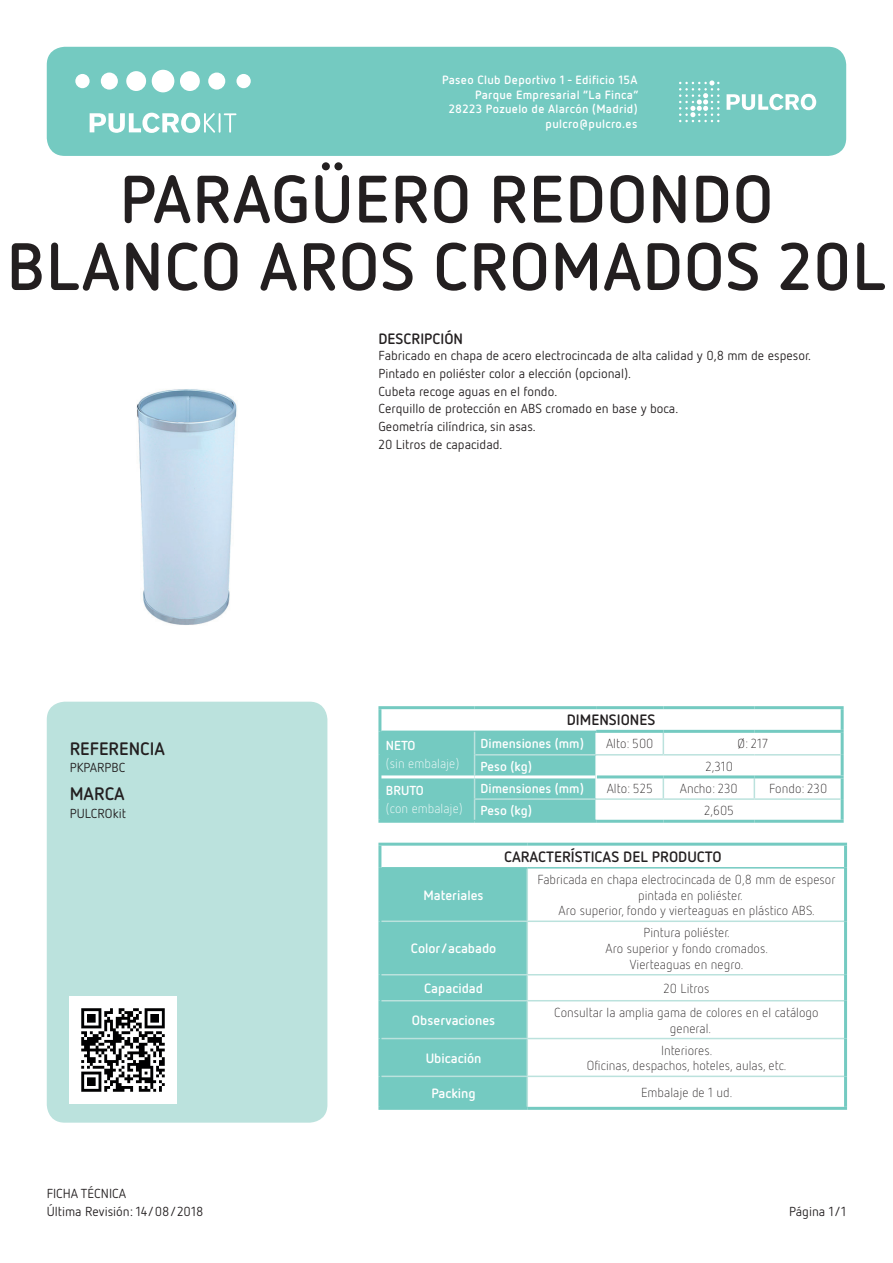
<style>
.page{position:relative;width:893px;height:1263px;background:#fff}
.page>*{position:absolute;margin:0;border:0;box-sizing:border-box;transform-origin:0 0}
.t1{font:700 66.75px/67.5px "Netto OT";letter-spacing:.01em;color:#231f20;text-align:center}
.t2{font:700 18px "Netto OT";color:#231f20}
.t3{font:700 15px "Netto OT";color:#231f20}
.t4{font:700 13.5px "Netto OT";color:#fff}
.t5{font:300 13.05px/15.6px "Netto OT";color:#231f20;text-align:center}
.t6{font:13.05px/17.9px "Netto OT";color:#231f20}
.t7{font:700 13.05px "Netto OT";color:#fff}
.t8{font:300 13.05px "Netto OT";color:#fff}
.t9{font:700 12px/14.4px "Netto OT";letter-spacing:.025em;color:#fff;text-align:right}
</style>
<div class="page">
<div style="left:47px;top:47px;width:799px;height:109px;background:#74cac1;border-radius:18px"></div>
<svg style="left:679px;top:80px;width:40px;height:42px"></svg>
<svg style="left:727px;top:94px;width:89px;height:16px"></svg>
<div style="left:75px;top:74px;width:15px;height:14px;background:#fff;border-radius:50%"></div>
<div style="left:101px;top:73px;width:17px;height:17px;background:#fff;border-radius:50%"></div>
<div style="left:126px;top:71px;width:20px;height:20px;background:#fff;border-radius:50%"></div>
<div style="left:152px;top:70px;width:22px;height:22px;background:#fff;border-radius:50%"></div>
<div style="left:180px;top:71px;width:20px;height:20px;background:#fff;border-radius:50%"></div>
<div style="left:208px;top:73px;width:17px;height:17px;background:#fff;border-radius:50%"></div>
<div style="left:236px;top:74px;width:15px;height:14px;background:#fff;border-radius:50%"></div>
<svg style="left:90px;top:113px;width:125px;height:20px"></svg>
<hr style="left:219px;top:113px;width:2px;height:20px;background:#fff">
<svg style="left:224px;top:113px;width:12px;height:20px"></svg>
<div style="left:47px;top:702px;width:280px;height:421px;background:#bbe2dd;border-radius:18px"></div>
<img style="left:136px;top:389px;width:101px;height:236px">
<hr style="left:378px;top:706px;width:97px;height:3px;background:#74cac1">
<hr style="left:378px;top:709px;width:3px;height:22px;background:#74cac1">
<hr style="left:475px;top:706px;width:121px;height:3px;background:#74cac1">
<hr style="left:596px;top:706px;width:67px;height:3px;background:#74cac1">
<hr style="left:663px;top:706px;width:91px;height:3px;background:#74cac1">
<hr style="left:754px;top:706px;width:90px;height:3px;background:#74cac1">
<hr style="left:841px;top:709px;width:3px;height:21px;background:#74cac1">
<hr style="left:378px;top:731px;width:3px;height:24px;background:#74cac1">
<hr style="left:841px;top:733px;width:3px;height:22px;background:#74cac1">
<hr style="left:378px;top:755px;width:3px;height:22px;background:#74cac1">
<hr style="left:841px;top:755px;width:3px;height:20px;background:#74cac1">
<hr style="left:378px;top:777px;width:3px;height:22px;background:#74cac1">
<hr style="left:841px;top:778px;width:3px;height:21px;background:#74cac1">
<hr style="left:378px;top:799px;width:3px;height:21px;background:#74cac1">
<hr style="left:841px;top:799px;width:3px;height:21px;background:#74cac1">
<hr style="left:378px;top:820px;width:97px;height:3px;background:#74cac1">
<hr style="left:475px;top:820px;width:121px;height:3px;background:#74cac1">
<hr style="left:596px;top:820px;width:67px;height:3px;background:#74cac1">
<hr style="left:663px;top:820px;width:91px;height:3px;background:#74cac1">
<hr style="left:754px;top:820px;width:90px;height:3px;background:#74cac1">
<hr style="left:381px;top:730px;width:94px;height:2px;background:#74cac1">
<hr style="left:475px;top:730px;width:121px;height:2px;background:#74cac1">
<svg style="left:381px;top:731px;width:215px;height:89px;background:#79cbc3"></svg>
<hr style="left:381px;top:775px;width:94px;height:3px;background:#fff">
<svg style="left:663px;top:733px;width:1px;height:21px"></svg>
<hr style="left:596px;top:754px;width:67px;height:1px;background:#bbe2dd">
<hr style="left:663px;top:754px;width:91px;height:1px;background:#bbe2dd">
<hr style="left:754px;top:754px;width:87px;height:1px;background:#bbe2dd">
<svg style="left:663px;top:778px;width:1px;height:20px"></svg>
<svg style="left:754px;top:778px;width:1px;height:20px"></svg>
<hr style="left:596px;top:798px;width:67px;height:2px;background:#bbe2dd">
<hr style="left:663px;top:798px;width:91px;height:2px;background:#bbe2dd">
<hr style="left:754px;top:798px;width:87px;height:2px;background:#bbe2dd">
<hr style="left:596px;top:730px;width:67px;height:3px;background:#74cac1">
<hr style="left:663px;top:730px;width:91px;height:3px;background:#74cac1">
<hr style="left:754px;top:730px;width:90px;height:3px;background:#74cac1">
<hr style="left:597px;top:775px;width:66px;height:3px;background:#74cac1">
<hr style="left:663px;top:775px;width:91px;height:3px;background:#74cac1">
<hr style="left:754px;top:775px;width:90px;height:3px;background:#74cac1">
<svg style="left:381px;top:846px;width:463px;height:261px"></svg>
<div style="left:381px;top:868px;width:145px;height:239px;background:#74cac1"></div>
<hr style="left:526px;top:868px;width:2px;height:52px;background:#bbe2dd">
<hr style="left:526px;top:922px;width:2px;height:52px;background:#bbe2dd">
<hr style="left:526px;top:975px;width:2px;height:25px;background:#bbe2dd">
<hr style="left:526px;top:1001px;width:2px;height:37px;background:#bbe2dd">
<hr style="left:526px;top:1039px;width:2px;height:36px;background:#bbe2dd">
<hr style="left:526px;top:1077px;width:2px;height:30px;background:#bbe2dd">
<hr style="left:378px;top:868px;width:3px;height:53px;background:#74cac1">
<hr style="left:378px;top:921px;width:3px;height:54px;background:#74cac1">
<hr style="left:378px;top:975px;width:3px;height:26px;background:#74cac1">
<hr style="left:378px;top:1001px;width:3px;height:37px;background:#74cac1">
<hr style="left:378px;top:1038px;width:3px;height:38px;background:#74cac1">
<hr style="left:378px;top:1076px;width:3px;height:31px;background:#74cac1">
<hr style="left:378px;top:1107px;width:149px;height:3px;background:#74cac1">
<hr style="left:527px;top:1107px;width:320px;height:3px;background:#74cac1">
<hr style="left:381px;top:920px;width:146px;height:2px;background:#bbe2dd">
<hr style="left:527px;top:920px;width:317px;height:2px;background:#bbe2dd">
<hr style="left:381px;top:974px;width:146px;height:1px;background:#bbe2dd">
<hr style="left:527px;top:974px;width:317px;height:1px;background:#bbe2dd">
<hr style="left:381px;top:1000px;width:146px;height:1px;background:#bbe2dd">
<hr style="left:527px;top:1000px;width:317px;height:1px;background:#bbe2dd">
<hr style="left:381px;top:1038px;width:146px;height:1px;background:#bbe2dd">
<hr style="left:527px;top:1038px;width:317px;height:1px;background:#bbe2dd">
<hr style="left:381px;top:1075px;width:146px;height:2px;background:#bbe2dd">
<hr style="left:527px;top:1075px;width:317px;height:2px;background:#bbe2dd">
<hr style="left:844px;top:868px;width:3px;height:53px;background:#74cac1">
<hr style="left:844px;top:921px;width:3px;height:54px;background:#74cac1">
<hr style="left:844px;top:975px;width:3px;height:26px;background:#74cac1">
<hr style="left:844px;top:1001px;width:3px;height:37px;background:#74cac1">
<hr style="left:844px;top:1038px;width:3px;height:38px;background:#74cac1">
<hr style="left:844px;top:1076px;width:3px;height:31px;background:#74cac1">
<hr style="left:378px;top:843px;width:149px;height:3px;background:#74cac1">
<hr style="left:378px;top:846px;width:3px;height:22px;background:#74cac1">
<hr style="left:527px;top:843px;width:320px;height:3px;background:#74cac1">
<hr style="left:844px;top:846px;width:3px;height:22px;background:#74cac1">
<hr style="left:381px;top:867px;width:146px;height:1px;background:#74cac1">
<hr style="left:527px;top:867px;width:317px;height:1px;background:#74cac1">
<img style="left:70px;top:997px;width:106px;height:106px">
<p class="t9" style="left:442px;top:73px;width:198px">Paseo Club Deportivo 1 - Edificio 15A<br>Parque Empresarial “La Finca”<br>28223 Pozuelo de Alarcón (Madrid) pulcro@pulcro.es</p>
<h1 class="t1" style="left:7px;top:164px;width:881px">Paragüero redondo blanco aros cromados 20l</h1>
<p class="t3" style="left:378px;top:330px;width:10px">DESCR</p>
<p class="t3" style="left:420px;top:330px;width:42px">IPCIÓN</p>
<p class="t6" style="left:378px;top:346px;width:434px">Fabricado en chapa de acero electrocincada de alta calidad y 0,8 mm de espesor.<br>Pintado en poliéster color a elección (opcional).<br>Cubeta recoge aguas en el fondo.<br>Cerquillo de protección en ABS cromado en base y boca.<br>Geometría cilíndrica, sin asas.<br>20 Litros de capacidad.</p>
<h2 class="t2" style="left:70px;top:737px;width:41px">REFERENC</h2>
<h2 class="t2" style="left:150px;top:737px;width:16px">IA</h2>
<p class="t6" style="left:70px;top:759px;width:57px">PKPARPBC</p>
<h2 class="t2" style="left:70px;top:783px;width:12px">MARCA</h2>
<p class="t6" style="left:70px;top:804px;width:58px">PULCROkit</p>
<p class="t6" style="left:47px;top:1185px;width:158px">FICHA TÉCNICA<br>Última Revisión: 14/08/2018</p>
<p class="t7" style="left:386px;top:737px;width:30px">NETO</p>
<p class="t8" style="left:386px;top:756px;width:75px">(sin embalaje)</p>
<p class="t3" style="left:567px;top:711px;width:23px">DIMENS</p>
<p class="t3" style="left:617px;top:711px;width:14px">IONES</p>
<p class="t7" style="left:481px;top:735px;width:105px">Dimensiones (mm)</p>
<p class="t5" style="left:606px;top:736px;width:49px">Alto: 500</p>
<p class="t5" style="left:738px;top:736px;width:32px">Ø: 217</p>
<p class="t7" style="left:481px;top:758px;width:53px">Peso (kg)</p>
<p class="t5" style="left:705px;top:758px;width:29px">2,310</p>
<p class="t7" style="left:481px;top:780px;width:105px">Dimensiones (mm)</p>
<p class="t5" style="left:607px;top:780px;width:48px">Alto: 525</p>
<p class="t5" style="left:680px;top:780px;width:60px">Ancho: 230</p>
<p class="t5" style="left:769px;top:780px;width:59px">Fondo: 230</p>
<p class="t7" style="left:481px;top:802px;width:53px">Peso (kg)</p>
<p class="t5" style="left:704px;top:803px;width:31px">2,605</p>
<p class="t3" style="left:504px;top:847px;width:10px">CARAC</p>
<p class="t3" style="left:546px;top:847px;width:58px">TERÍSTICAS</p>
<p class="t3" style="left:623px;top:847px;width:9px">DEL</p>
<p class="t3" style="left:652px;top:847px;width:18px">PROD</p>
<p class="t3" style="left:687px;top:847px;width:34px">UCTO</p>
<p class="t4" style="left:424px;top:886px;width:62px">Materiales</p>
<p class="t7" style="left:386px;top:782px;width:38px">BR UTO</p>
<p class="t8" style="left:386px;top:801px;width:78px">(con embalaje)</p>
<p class="t5" style="left:537px;top:871px;width:300px">Fabricada en chapa electrocincada de 0,8 mm de espesor</p>
<p class="t5" style="left:638px;top:887px;width:106px">pintada en poliéster.</p>
<p class="t5" style="left:559px;top:903px;width:258px">Aro superior, fondo y vierteaguas en plástico ABS.</p>
<p class="t4" style="left:411px;top:940px;width:87px">Color/acabado</p>
<p class="t5" style="left:605px;top:925px;width:164px">Pintura poliéster.<br>Aro superior y fondo cromados.<br>Vierteaguas en negro.</p>
<p class="t4" style="left:424px;top:980px;width:60px">Capacidad</p>
<p class="t5" style="left:663px;top:980px;width:47px">20 Litros</p>
<p class="t4" style="left:412px;top:1012px;width:85px">Observaciones</p>
<p class="t5" style="left:670px;top:1004px;width:150px;text-align:left;text-indent:-116px">Consultar la amplia gama de colores en el catálogo general.</p>
<p class="t4" style="left:426px;top:1049px;width:57px">Ubicación</p>
<p class="t5" style="left:587px;top:1042px;width:201px">Interiores.<br>Oficinas, despachos, hoteles, aulas, etc.</p>
<p class="t4" style="left:431px;top:1084px;width:46px">Packing</p>
<p class="t5" style="left:641px;top:1085px;width:93px">Embalaje de 1 ud.</p>
<p class="t6" style="left:789px;top:1202px;width:59px">Página 1/1</p>
</div>
